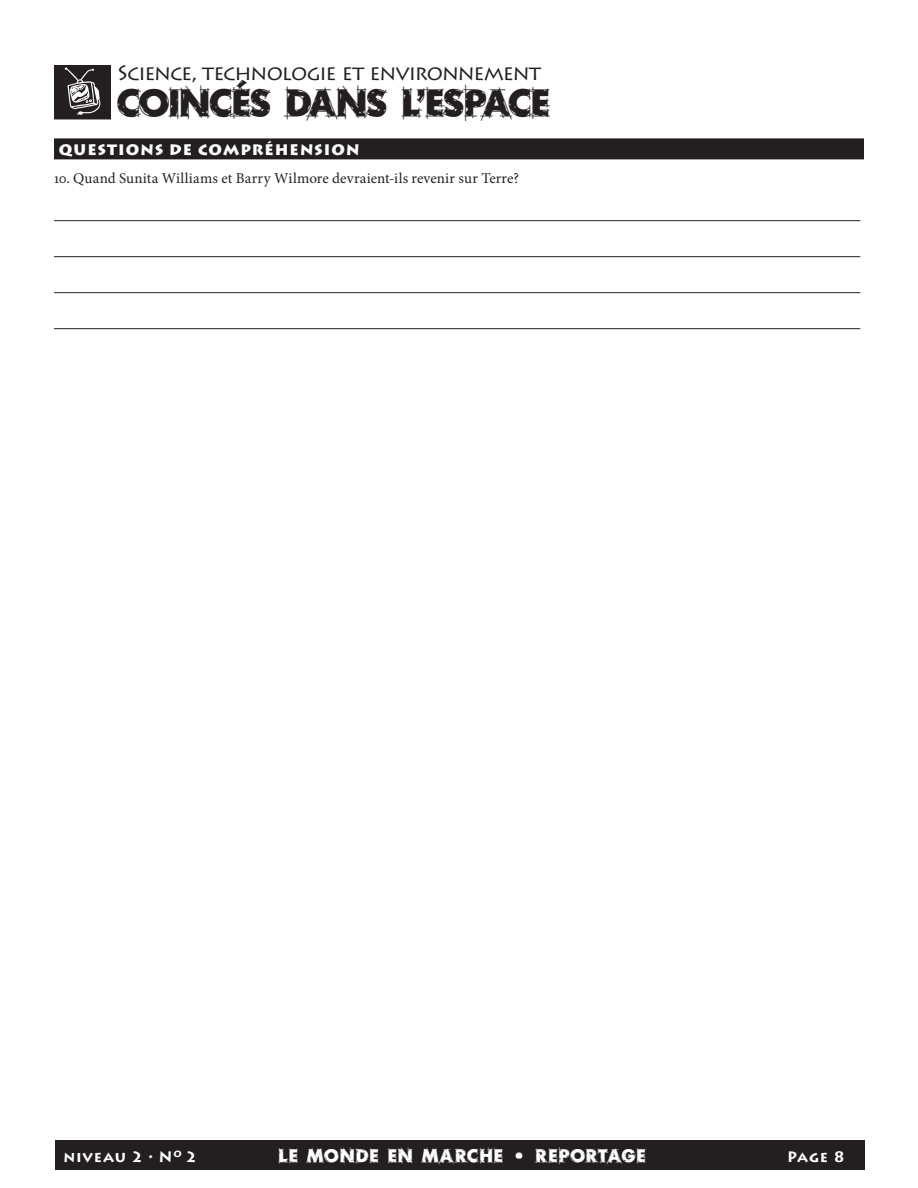
<style>
.page{position:relative;width:918px;height:1188px;background:#fff}
.page>*{position:absolute;margin:0;border:0;box-sizing:border-box;transform-origin:0 0}
.t1{font:37.5px "Rough Draft";letter-spacing:-.025em;color:#231f20}
.t2{font:21px "Lithos Pro";letter-spacing:-.05em;color:#231f20}
.t3{font:18px "Rough Draft";letter-spacing:.055em;color:#fff}
.Text_basic{font:15px "Minion Pro";letter-spacing:.01em;color:#231f20}
.Subheader_black_bar{font:900 15px "Lithos Pro";letter-spacing:.07em;color:#fff}
.t4{font:700 15px "Lithos Pro";letter-spacing:.045em;color:#fff}
</style>
<div class="page">
<div style="left:54px;top:138px;width:810px;height:21px;background:#231f20"></div>
<hr style="left:54px;top:220px;width:806px;height:1px;background:#231f20">
<hr style="left:54px;top:256px;width:806px;height:1px;background:#231f20">
<hr style="left:54px;top:292px;width:806px;height:1px;background:#231f20">
<hr style="left:54px;top:328px;width:806px;height:1px;background:#231f20">
<div style="left:54px;top:65px;width:57px;height:54px;background:#231f20"></div>
<svg style="left:65px;top:67px;width:35px;height:48px"></svg>
<div style="left:55px;top:1140px;width:810px;height:30px;background:#231f20"></div>
<p class="t2" style="left:117px;top:61px;width:426px">SCIENCE, TECHNOLOGIE ET ENVIRONNEMENT</p>
<p class="t1" style="left:117px;top:79px;width:434px">COINCÉS DANS L’ESPACE</p>
<p class="Subheader_black_bar" style="left:59px;top:140px;width:302px">QUESTIONS DE COMPRÉHENSION</p>
<p class="Text_basic" style="left:54px;top:168px;width:467px">10. Quand Sunita Williams et Barry Wilmore devraient-ils revenir sur Terre?</p>
<p class="t4" style="left:64px;top:1148px;width:135px">niveau 2 • N<sup>o</sup> 2</p>
<p class="t3" style="left:279px;top:1144px;width:368px">LE MONDE EN MARCHE • REPORTAGE</p>
<p class="t4" style="left:787px;top:1148px;width:59px">Page 8</p>
</div>
